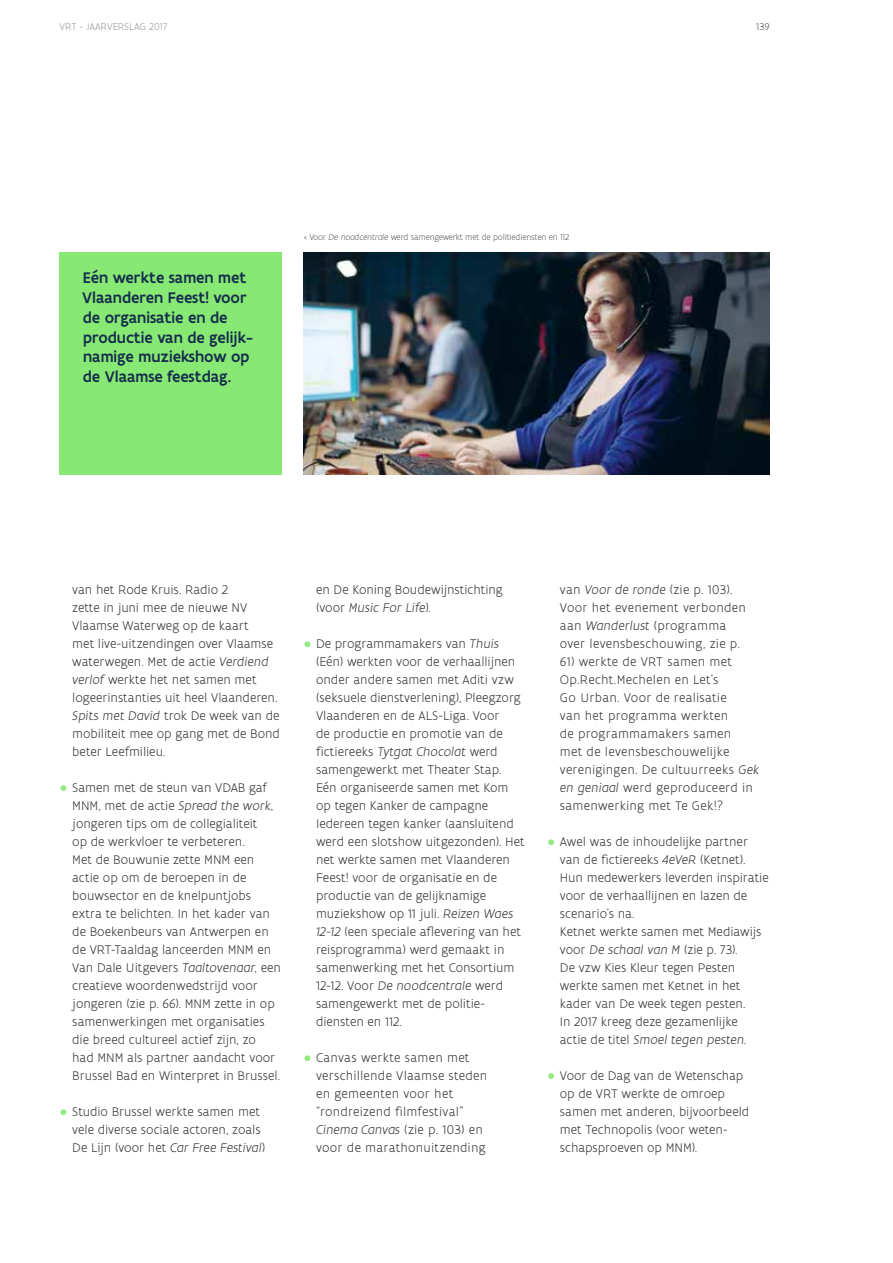
<style>
.page{position:relative;width:893px;height:1263px;background:#fff}
.page>*{position:absolute;margin:0;border:0;box-sizing:border-box;transform-origin:0 0}
.t1{font:500 16.5px/19.8px "Flanders Art Sans";color:#162e4d}
.t2{font:300 13.5px/18px "Flanders Art Sans";color:#3c3c3b}
.t3{font:300 10.5px "Flanders Art Sans";color:#9d9d9c}
.t4{font:300 10.5px "Flanders Art Sans";color:#575756}
.t5{font:300 9px "Flanders Art Sans";letter-spacing:-.02em;color:#646363}
.s1{font-style:italic}
.s2{font-family:"Arial";font-weight:400;color:#93ea81}
</style>
<div class="page">
<div style="left:60px;top:252px;width:222px;height:223px;background:#87e873"></div>
<img style="left:303px;top:252px;width:467px;height:223px">
<p class="t3" style="left:60px;top:21px;width:109px">VRT - JAARVERSLAG 2017</p>
<p class="t4" style="left:756px;top:21px;width:15px">139</p>
<p class="t1" style="left:82px;top:268px;width:172px">Eén werkte samen met<br>Vlaanderen Feest! voor de organisatie en de productie van de gelijk&shy;namige muziekshow op de Vlaamse feestdag.</p>
<p class="t5" style="left:303px;top:232px;width:268px">&lt; Voor <span class="s1">De noodcentrale</span> werd samengewerkt met de politiediensten en 112</p>
<p class="t2" style="left:72px;top:581px;width:209px">van het Rode Kruis. Radio 2<br>zette in juni mee de nieuwe NV<br>Vlaamse Waterweg op de kaart<br>met live-uitzendingen over Vlaamse waterwegen. Met de actie <span class="s1">Verdiend verlof</span> werkte het net samen met logeerinstanties uit heel Vlaanderen.<br><span class="s1">Spits met David</span> trok De week van de mobiliteit mee op gang met de Bond beter Leefmilieu.</p>
<p class="t2" style="left:72px;top:779px;width:210px;text-indent:-13px"><span class="s2">●</span> Samen met de steun van VDAB gaf MNM, met de actie <span class="s1">Spread the work</span>, jongeren tips om de collegialiteit<br>op de werkvloer te verbeteren.<br>Met de Bouwunie zette MNM een actie op om de beroepen in de bouwsector en de knelpuntjobs extra te belichten. In het kader van de Boekenbeurs van Antwerpen en de VRT-Taaldag lanceerden MNM en Van Dale Uitgevers <span class="s1">Taaltovenaar,</span> een creatieve woordenwedstrijd voor jongeren (zie p. 66). MNM zette in op samenwerkingen met organisaties die breed cultureel actief zijn, zo<br>had MNM als partner aandacht voor Brussel Bad en Winterpret in Brussel.</p>
<p class="t2" style="left:72px;top:1103px;width:195px;text-indent:-13px"><span class="s2">●</span> Studio Brussel werkte samen met vele diverse sociale actoren, zoals<br>De Lijn (voor het <span class="s1">Car Free Festival</span>)</p>
<p class="t2" style="left:316px;top:581px;width:188px">en De Koning Boudewijnstichting (voor <span class="s1">Music For Life</span>).</p>
<p class="t2" style="left:316px;top:635px;width:210px;text-indent:-13px"><span class="s2">●</span> De programmamakers van <span class="s1">Thuis </span>(Eén) werkten voor de verhaallijnen onder andere samen met Aditi vzw (seksuele dienstverlening), Pleegzorg<br>Vlaanderen en de ALS-Liga. Voor<br>de productie en promotie van de fictiereeks <span class="s1">Tytgat Chocolat</span> werd samengewerkt met Theater Stap.<br>Eén organiseerde samen met Kom op tegen Kanker de campagne<br>Iedereen tegen kanker (aansluitend werd een slotshow uitgezonden). Het net werkte samen met Vlaanderen<br>Feest! voor de organisatie en de productie van de gelijknamige muziekshow op 11 juli. <span class="s1">Reizen Waes<br>12-12</span> (een speciale aflevering van het reisprogramma) werd gemaakt in samenwerking met het Consortium<br>12-12. Voor <span class="s1">De noodcentrale</span> werd samengewerkt met de politie&shy;diensten en 112.</p>
<p class="t2" style="left:316px;top:1049px;width:173px;text-indent:-13px"><span class="s2">●</span> Canvas werkte samen met verschillende Vlaamse steden en gemeenten voor het “rondreizend filmfestival”<br><span class="s1">Cinema Canvas</span> (zie p. 103) en voor de marathonuitzending</p>
<p class="t2" style="left:560px;top:581px;width:187px">van <span class="s1">Voor de ronde</span> (zie p. 103).<br>Voor het evenement verbonden aan <span class="s1">Wanderlust</span> (programma over levensbeschouwing, zie p.</p>
<p class="t2" style="left:560px;top:653px;width:201px">61) werkte de VRT samen met<br>Op.Recht.Mechelen en Let’s<br>Go Urban. Voor de realisatie<br>van het programma werkten<br>de programmamakers samen<br>met de levensbeschouwelijke verenigingen. De cultuurreeks <span class="s1">Gek en geniaal</span> werd geproduceerd in samenwerking met Te Gek!?</p>
<p class="t2" style="left:560px;top:833px;width:210px;text-indent:-13px"><span class="s2">●</span> Awel was de inhoudelijke partner van de fictiereeks <span class="s1">4eVeR</span> (Ketnet).<br>Hun medewerkers leverden inspiratie voor de verhaallijnen en lazen de scenario’s na.<br>Ketnet werkte samen met Mediawijs voor <span class="s1">De schaal van M</span> (zie p. 73).<br>De vzw Kies Kleur tegen Pesten werkte samen met Ketnet in het kader van De week tegen pesten.<br>In 2017 kreeg deze gezamenlijke<br>actie de titel <span class="s1">Smoel tegen pesten</span>.</p>
<p class="t2" style="left:560px;top:1067px;width:191px;text-indent:-13px"><span class="s2">●</span> Voor de Dag van de Wetenschap op de VRT werkte de omroep samen met anderen, bijvoorbeeld met Technopolis (voor weten&shy;schapsproeven op MNM).</p>
</div>
